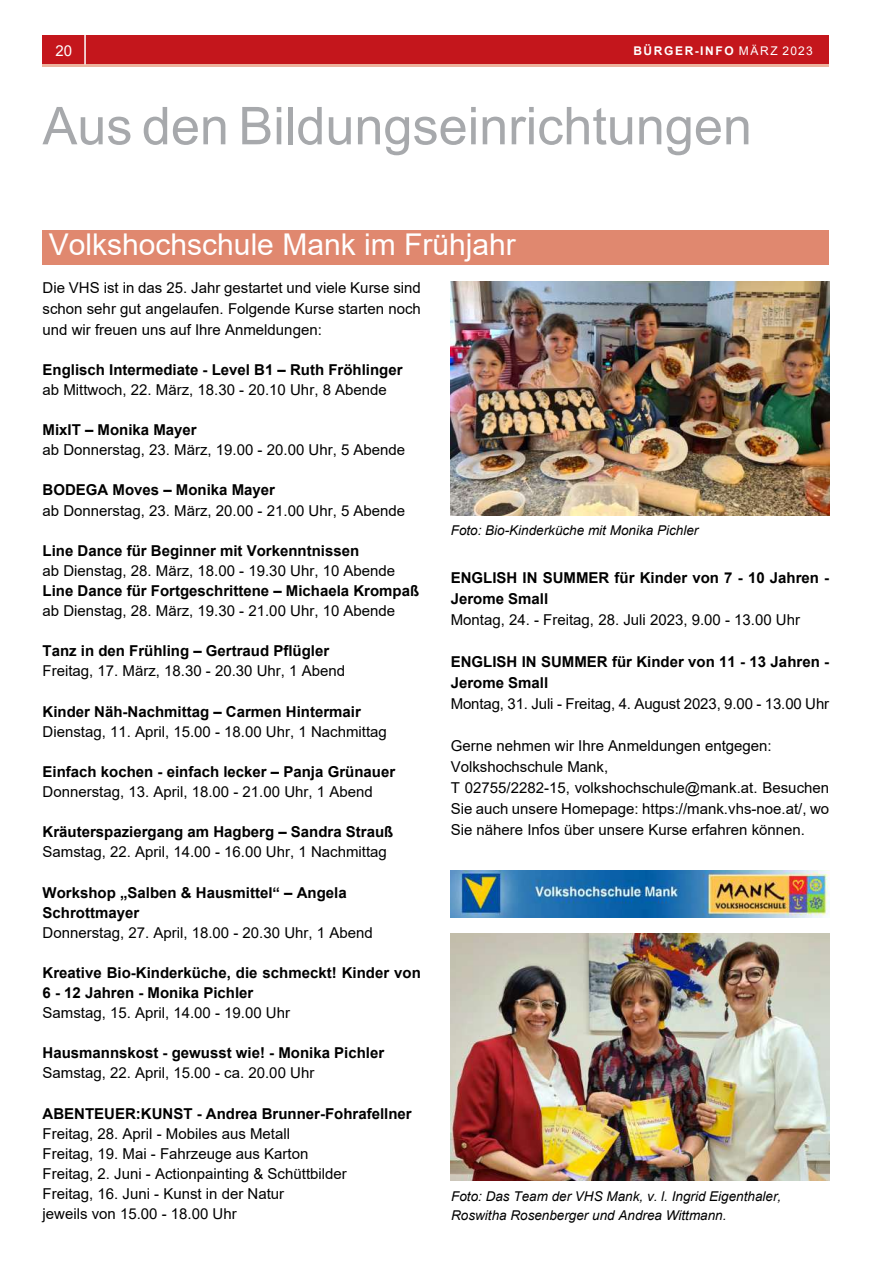
<style>
.page{position:relative;width:893px;height:1263px;background:#fff}
.page>*{position:absolute;margin:0;border:0;box-sizing:border-box;transform-origin:0 0}
.t1{font:52.2px "Arial";color:#a7a9ac}
.t2{font:30px "Arial";color:#fff}
.t3{font:15px/21px "Arial";color:#000}
.t4{font:700 15px/20.1px "Arial";color:#000}
.t5{font:15px "Arial";color:#fff}
.t6{font:italic 13.5px/19.5px "Arial";color:#000}
.t7{font:700 12px "Arial";letter-spacing:.135em;color:#fff}
.s1{font-weight:400}
</style>
<div class="page">
<div style="left:43px;top:35px;width:786px;height:29px;background:#c4161c"></div>
<hr style="left:43px;top:64px;width:786px;height:3px;background:#ecb39e">
<hr style="left:84px;top:35px;width:2px;height:29px;background:#fff">
<img style="left:451px;top:871px;width:378px;height:46px">
<img style="left:451px;top:933px;width:378px;height:247px">
<div style="left:43px;top:230px;width:786px;height:34px;background:#e0886f"></div>
<img style="left:451px;top:282px;width:378px;height:234px">
<p class="t5" style="left:55px;top:45px;width:18px">20</p>
<p class="t7" style="left:633px;top:46px;width:181px">BÜRGER-INFO <span class="s1">MÄRZ 2023</span></p>
<h1 class="t1" style="left:43px;top:106px;width:711px">Aus den Bildungseinrichtungen</h1>
<h2 class="t2" style="left:49px;top:233px;width:468px">Volkshochschule Mank im Frühjahr</h2>
<p class="t3" style="left:43px;top:278px;width:380px;text-align:justify">Die VHS ist in das 25. Jahr gestartet und viele Kurse sind schon sehr gut angelaufen. Folgende Kurse starten noch und wir freuen uns auf Ihre Anmeldungen:</p>
<p class="t4" style="left:43px;top:361px;width:362px">Englisch Intermediate - Level B1 – Ruth Fröhlinger</p>
<p class="t3" style="left:43px;top:381px;width:346px">ab Mittwoch, 22. März, 18.30 - 20.10 Uhr, 8 Abende</p>
<p class="t4" style="left:43px;top:421px;width:156px">MixIT – Monika Mayer</p>
<p class="t3" style="left:43px;top:441px;width:364px">ab Donnerstag, 23. März, 19.00 - 20.00 Uhr, 5 Abende</p>
<p class="t4" style="left:43px;top:481px;width:234px">BODEGA Moves – Monika Mayer</p>
<p class="t3" style="left:43px;top:501px;width:364px">ab Donnerstag, 23. März, 20.00 - 21.00 Uhr, 5 Abende</p>
<p class="t4" style="left:43px;top:542px;width:318px">Line Dance für Beginner mit Vorkenntnissen</p>
<p class="t3" style="left:43px;top:561px;width:354px">ab Dienstag, 28. März, 18.00 - 19.30 Uhr, 10 Abende</p>
<p class="t4" style="left:43px;top:582px;width:378px">Line Dance für Fortgeschrittene – Michaela Krompaß</p>
<p class="t3" style="left:43px;top:602px;width:354px">ab Dienstag, 28. März, 19.30 - 21.00 Uhr, 10 Abende</p>
<p class="t4" style="left:43px;top:642px;width:288px">Tanz in den Frühling – Gertraud Pflügler</p>
<p class="t3" style="left:43px;top:662px;width:304px">Freitag, 17. März, 18.30 - 20.30 Uhr, 1 Abend</p>
<p class="t4" style="left:43px;top:703px;width:320px">Kinder Näh-Nachmittag – Carmen Hintermair</p>
<p class="t3" style="left:43px;top:722px;width:346px">Dienstag, 11. April, 15.00 - 18.00 Uhr, 1 Nachmittag</p>
<p class="t4" style="left:43px;top:763px;width:354px">Einfach kochen - einfach lecker – Panja Grünauer</p>
<p class="t3" style="left:43px;top:783px;width:332px">Donnerstag, 13. April, 18.00 - 21.00 Uhr, 1 Abend</p>
<p class="t4" style="left:43px;top:823px;width:352px">Kräuterspaziergang am Hagberg – Sandra Strauß</p>
<p class="t3" style="left:43px;top:843px;width:346px">Samstag, 22. April, 14.00 - 16.00 Uhr, 1 Nachmittag</p>
<p class="t4" style="left:43px;top:883px;width:306px">Workshop „Salben &amp; Hausmittel“ – Angela<br>Schrottmayer</p>
<p class="t3" style="left:43px;top:923px;width:332px">Donnerstag, 27. April, 18.00 - 20.30 Uhr, 1 Abend</p>
<p class="t4" style="left:43px;top:964px;width:380px">Kreative Bio-Kinderküche, die schmeckt! Kinder von<br>6 - 12 Jahren - Monika Pichler</p>
<p class="t3" style="left:43px;top:1004px;width:249px">Samstag, 15. April, 14.00 - 19.00 Uhr</p>
<p class="t4" style="left:43px;top:1044px;width:343px">Hausmannskost - gewusst wie! - Monika Pichler</p>
<p class="t3" style="left:43px;top:1064px;width:273px">Samstag, 22. April, 15.00 - ca. 20.00 Uhr</p>
<p class="t4" style="left:43px;top:1105px;width:371px">ABENTEUER:KUNST - Andrea Brunner-Fohrafellner</p>
<p class="t3" style="left:43px;top:1125px;width:306px;line-height:20.1px">Freitag, 28. April - Mobiles aus Metall<br>Freitag, 19. Mai - Fahrzeuge aus Karton Freitag, 2. Juni - Actionpainting &amp; Schüttbilder Freitag, 16. Juni - Kunst in der Natur<br>jeweils von 15.00 - 18.00 Uhr</p>
<p class="t6" style="left:451px;top:522px;width:249px">Foto: Bio-Kinderküche mit Monika Pichler</p>
<p class="t4" style="left:451px;top:568px;width:380px;line-height:21px">ENGLISH IN SUMMER für Kinder von 7 - 10 Jahren -<br>Jerome Small</p>
<p class="t3" style="left:451px;top:610px;width:351px">Montag, 24. - Freitag, 28. Juli 2023, 9.00 - 13.00 Uhr</p>
<p class="t4" style="left:451px;top:652px;width:380px;line-height:21px">ENGLISH IN SUMMER für Kinder von 11 - 13 Jahren -<br>Jerome Small</p>
<p class="t3" style="left:451px;top:694px;width:380px">Montag, 31. Juli - Freitag, 4. August 2023, 9.00 - 13.00 Uhr</p>
<p class="t3" style="left:451px;top:736px;width:380px">Gerne nehmen wir Ihre Anmeldungen entgegen:<br>Volkshochschule Mank,<br>T 02755/2282-15, volkshochschule@mank.at. Besuchen Sie auch unsere Homepage: https://mank.vhs-noe.at/, wo Sie nähere Infos über unsere Kurse erfahren können.</p>
<p class="t6" style="left:451px;top:1187px;width:332px">Foto: Das Team der VHS Mank, v. l. Ingrid Eigenthaler,<br>Roswitha Rosenberger und Andrea Wittmann.</p>
</div>
